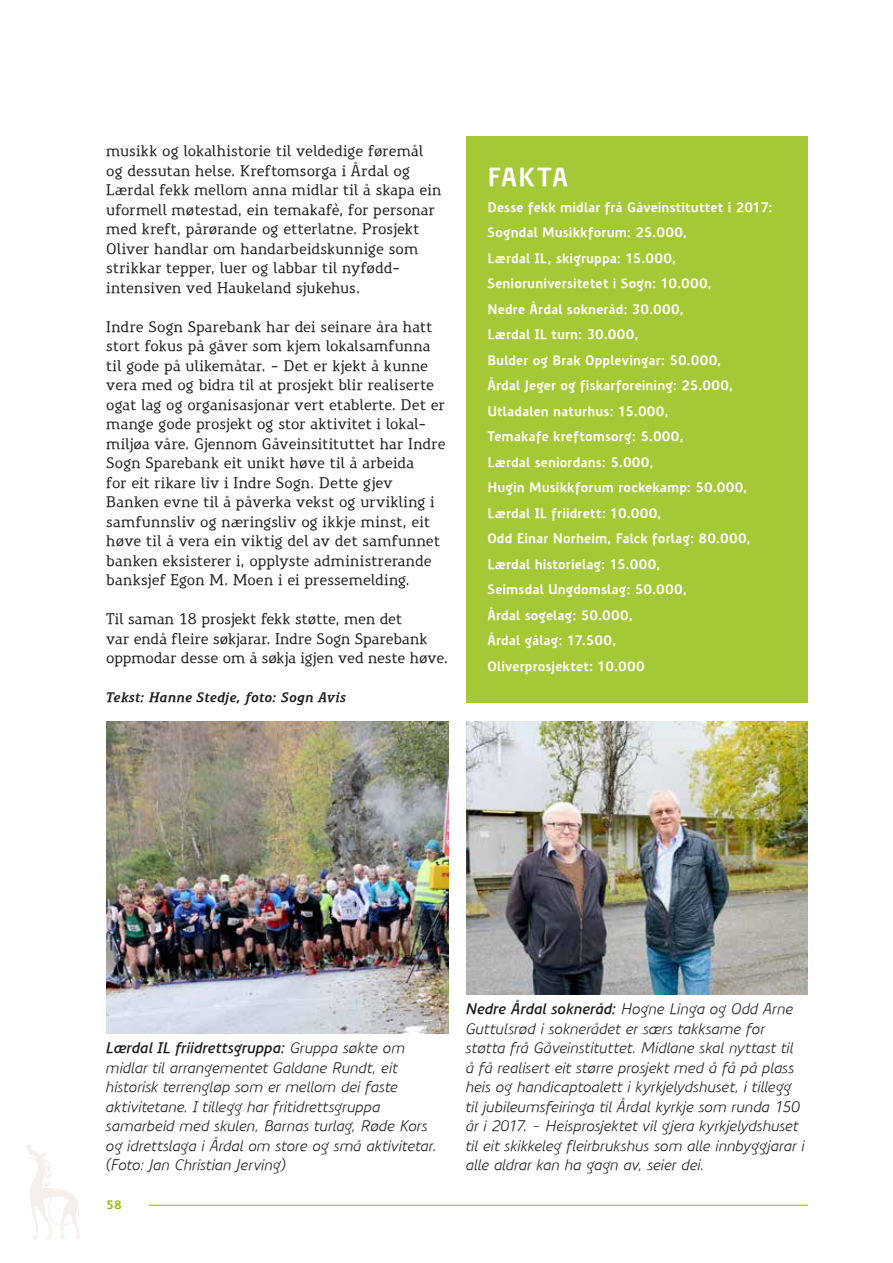
<style>
.page{position:relative;width:893px;height:1263px;background:#fff}
.page>*{position:absolute;margin:0;border:0;box-sizing:border-box;transform-origin:0 0}
.t1{font:700 25.5px "Precious Sans";letter-spacing:.025em;color:#fff}
.t2{font:500 15px/19.5px "Precious Serif";letter-spacing:.005em;color:#1d1d1b}
.t3{font:italic 15px/19.5px "Precious Sans";letter-spacing:.005em;color:#1d1d1b}
.t4{font:700 13.5px/25.5px "Precious Sans";letter-spacing:.01em;color:#fff}
.t5{font:italic 700 13.5px "Precious Serif";letter-spacing:.01em;color:#1d1d1b}
.t6{font:700 12px "Precious Serif";color:#8dbb00}
.s1{font-weight:600}
</style>
<div class="page">
<hr style="left:149px;top:1205px;width:659px;height:1px;background:#8dbb00">
<svg style="left:27px;top:1145px;width:53px;height:94px"></svg>
<img style="left:106px;top:722px;width:342px;height:312px">
<img style="left:466px;top:722px;width:342px;height:273px">
<div style="left:466px;top:136px;width:342px;height:566px;background:#a5c936"></div>
<p class="t2" style="left:106px;top:141px;width:337px">musikk og lokalhistorie til veldedige føremål og dessutan helse. Kreftomsorga i Årdal og Lærdal fekk mellom anna midlar til å skapa ein uformell møtestad, ein temakafè, for personar med kreft, pårørande og etterlatne. Prosjekt Oliver handlar om handarbeidskunnige som strikkar tepper, luer og labbar til nyfødd&shy;intensiven ved Haukeland sjukehus.</p>
<p class="t2" style="left:106px;top:317px;width:341px">Indre Sogn Sparebank har dei seinare åra hatt stort fokus på gåver som kjem lokalsamfunna til gode på ulikemåtar. - Det er kjekt å kunne vera med og bidra til at prosjekt blir realiserte ogat lag og organisasjonar vert etablerte. Det er mange gode prosjekt og stor aktivitet i lokal&shy;miljøa våre. Gjennom Gåveinsitituttet har Indre Sogn Sparebank eit unikt høve til å arbeida<br>for eit rikare liv i Indre Sogn. Dette gjev Banken evne til å påverka vekst og urvikling i samfunnsliv og næringsliv og ikkje minst, eit høve til å vera ein viktig del av det samfunnet banken eksisterer i, opplyste administrerande banksjef Egon M. Moen i ei pressemelding.</p>
<p class="t2" style="left:106px;top:609px;width:343px">Til saman 18 prosjekt fekk støtte, men det<br>var endå fleire søkjarar. Indre Sogn Sparebank oppmodar desse om å søkja igjen ved neste høve.</p>
<p class="t5" style="left:106px;top:689px;width:241px">Tekst: Hanne Stedje, foto: Sogn Avis</p>
<h1 class="t1" style="left:487px;top:161px;width:82px">FAKTA</h1>
<p class="t4" style="left:487px;top:194px;width:287px">Desse fekk midlar frå Gåveinstituttet i 2017:<br>Sogndal Musikkforum: 25.000,<br>Lærdal IL, skigruppa: 15.000,<br>Senioruniversitetet i Sogn: 10.000,<br>Nedre Årdal sokneråd: 30.000,<br>Lærdal IL turn: 30.000,<br>Bulder og Brak Opplevingar: 50.000,<br>Årdal Jeger og fiskarforeining: 25.000,<br>Utladalen naturhus: 15.000,<br>Temakafe kreftomsorg: 5.000,<br>Lærdal seniordans: 5.000,<br>Hugin Musikkforum rockekamp: 50.000,<br>Lærdal IL friidrett: 10.000,<br>Odd Einar Norheim, Falck forlag: 80.000,<br>Lærdal historielag: 15.000,<br>Seimsdal Ungdomslag: 50.000,<br>Årdal sogelag: 50.000,<br>Årdal gålag: 17.500,<br>Oliverprosjektet: 10.000</p>
<p class="t3" style="left:106px;top:1038px;width:332px"><span class="s1">Lærdal IL friidrettsgruppa:</span> Gruppa søkte om midlar til arrangementet Galdane Rundt, eit historisk terrengløp som er mellom dei faste aktivitetane. I tillegg har fritidrettsgruppa samarbeid med skulen, Barnas turlag, Røde Kors og idrettslaga i Årdal om store og små aktivitetar. (Foto: Jan Christian Jerving)</p>
<p class="t6" style="left:106px;top:1197px;width:17px">58</p>
<p class="t3" style="left:466px;top:999px;width:340px"><span class="s1">Nedre Årdal sokneråd:</span> Hogne Linga og Odd Arne Guttulsrød i soknerådet er særs takksame for støtta frå Gåveinstituttet. Midlane skal nyttast til å få realisert eit større prosjekt med å få på plass heis og handicaptoalett i kyrkjelydshuset, i tillegg til jubileumsfeiringa til Årdal kyrkje som runda 150 år i 2017. - Heisprosjektet vil gjera kyrkjelydshuset til eit skikkeleg fleirbrukshus som alle innbyggjarar i alle aldrar kan ha gagn av, seier dei.</p>
</div>
